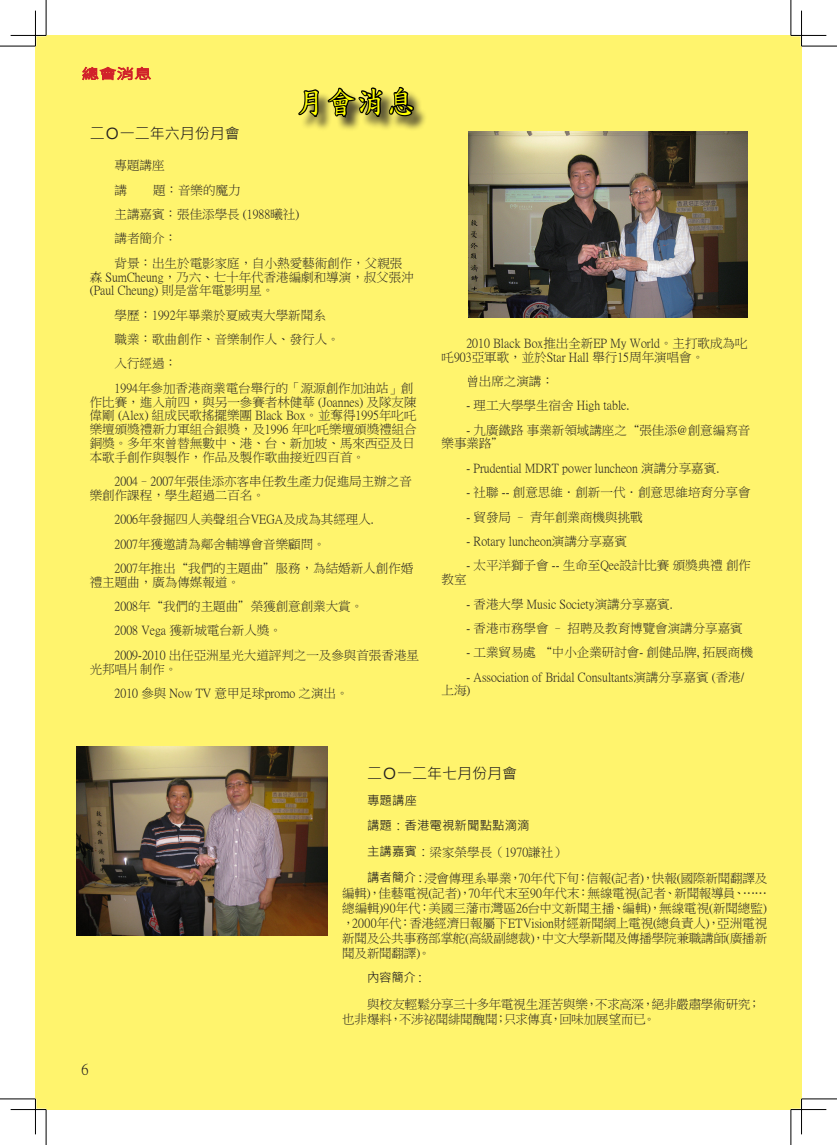
<style>
.page{position:relative;width:837px;height:1145px;background:#fff}
.page>*{position:absolute;margin:0;border:0;box-sizing:border-box;transform-origin:0 0}
.內文{font:30px "DF Kai Shu SB Estd BF";color:#ff0}
.內文-2{font:15px "Microsoft Jheng Hei";color:#231f20}
.t1{font:15px "P Ming Li U";color:#231f20}
.內文-3{font:12.5px/13.8px "Ming Li U";color:#231f20}
.內文-4{font:12.5px/13.8px "P Ming Li U";color:#231f20}
.內文02{font:12.5px/15px "P Ming Li U";letter-spacing:-.015em;color:#231f20;text-align:justify}
.內文-5{font:12.5px "Microsoft Jheng Hei";color:#231f20}
.內文02-2{font:12.5px "Microsoft Jheng Hei";color:#231f20}
.s1{font-family:"P Ming Li U"}
.s2{font-family:"Ming Li U"}
.s3{font-family:"Microsoft Jheng Hei"}
</style>
<div class="page">
<div style="left:35px;top:35px;width:755px;height:1074px;background:#fff46d"></div>
<div style="left:790px;top:35px;width:11px;height:1074px;background:#fff46d"></div>
<svg style="left:82px;top:66px;width:69px;height:14px"></svg>
<div style="left:300px;top:90px;width:128px;height:42px;background:#231f20;opacity:.75"></div>
<svg style="left:298px;top:86px;width:117px;height:46px"></svg>
<img style="left:76px;top:746px;width:251px;height:189px">
<img style="left:468px;top:131px;width:278px;height:186px">
<hr style="left:11px;top:1108px;width:35px;height:2px;background:#fff">
<hr style="left:790px;top:1108px;width:36px;height:2px;background:#fff">
<hr style="left:800px;top:11px;width:2px;height:35px;background:#fff">
<hr style="left:800px;top:1098px;width:2px;height:36px;background:#fff">
<hr style="left:0;top:46px;width:35px;height:1px;background:#000">
<hr style="left:801px;top:46px;width:35px;height:1px;background:#000">
<hr style="left:0;top:1098px;width:35px;height:1px;background:#000">
<hr style="left:801px;top:1098px;width:35px;height:1px;background:#000">
<hr style="left:46px;top:0;width:1px;height:35px;background:#000">
<hr style="left:46px;top:1109px;width:1px;height:35px;background:#000">
<hr style="left:790px;top:0;width:1px;height:35px;background:#000">
<hr style="left:790px;top:1109px;width:1px;height:35px;background:#000">
<hr style="left:11px;top:35px;width:35px;height:1px;background:#000">
<hr style="left:790px;top:35px;width:36px;height:1px;background:#000">
<hr style="left:11px;top:1109px;width:35px;height:1px;background:#000">
<hr style="left:790px;top:1109px;width:36px;height:1px;background:#000">
<hr style="left:35px;top:11px;width:1px;height:35px;background:#000">
<hr style="left:35px;top:1098px;width:1px;height:36px;background:#000">
<hr style="left:801px;top:11px;width:1px;height:35px;background:#000">
<hr style="left:801px;top:1098px;width:1px;height:36px;background:#000">
<p class="內文" style="left:296px;top:87px;width:121px">月會消息</p>
<p class="內文-2" style="left:90px;top:124px;width:151px">二Ｏ一二年六月份月會</p>
<p class="內文-4" style="left:114px;top:158px;width:51px">專題講座</p>
<p class="內文-4" style="left:114px;top:183px;width:14px">講</p>
<p class="內文-4" style="left:153px;top:183px;width:89px">題：音樂的魔力</p>
<p class="內文-4" style="left:114px;top:207px;width:186px">主講嘉賓：張佳添學長 (1988曦社)</p>
<p class="內文-4" style="left:114px;top:232px;width:64px">講者簡介：</p>
<p class="內文-3" style="left:90px;top:256px;width:325px;text-indent:25px">背景：出生於電影家庭，自小熱愛藝術創作，父親張森 <span class="s1">SumCheung</span>，乃六、七十年代香港編劇和導演，叔父張沖<span class="s1">(Paul Cheung)</span> 則是當年電影明星。</p>
<p class="內文-3" style="left:114px;top:308px;width:212px">學歷：<span class="s1">1992</span>年畢業於夏威夷大學新聞系</p>
<p class="內文-3" style="left:114px;top:332px;width:226px">職業：歌曲創作、音樂制作人、發行人。</p>
<p class="內文-3" style="left:114px;top:357px;width:64px">入行經過：</p>
<p class="內文-3" style="left:90px;top:381px;width:328px;text-indent:25px"><span class="s1">1994</span>年參加香港商業電台舉行的「源源創作加油站」創作比賽，進入前四，與另一參賽者林健華 <span class="s1">(Joannes)</span> 及隊友陳偉剛 <span class="s1">(Alex)</span> 組成民歌搖擺樂團 <span class="s1">Black Box</span>。並奪得<span class="s1">1995</span>年叱吒樂壇頒獎禮新力軍組合銀獎，及<span class="s1">1996</span> 年叱吒樂壇頒獎禮組合銅獎。多年來曾替無數中、港、台、新加坡、馬來西亞及日本歌手創作與製作，作品及製作歌曲接近四百首。</p>
<p class="內文-3" style="left:90px;top:474px;width:323px;text-indent:25px"><span class="s1">2004–2007</span>年張佳添亦客串任教生產力促進局主辦之音樂創作課程，學生超過二百名。</p>
<p class="內文-3" style="left:114px;top:512px;width:261px"><span class="s1">2006</span>年發掘四人美聲组合<span class="s1">VEGA</span>及成為其經理人<span class="s1">.</span></p>
<p class="內文-3" style="left:114px;top:537px;width:212px"><span class="s1">2007</span>年獲邀請為鄰舍輔導會音樂顧問。</p>
<p class="內文-3" style="left:90px;top:561px;width:325px;text-indent:25px"><span class="s1">2007</span>年推出<span class="s1">“</span>我們的主題曲<span class="s1">”</span>服務，為結婚新人創作婚禮主題曲，廣為傳媒報道。</p>
<p class="內文-3" style="left:114px;top:599px;width:250px"><span class="s1">2008</span>年<span class="s1">“</span>我們的主題曲<span class="s1">”</span>榮獲創意創業大賞。</p>
<p class="內文-3" style="left:114px;top:624px;width:169px"><span class="s1">2008 Vega</span> 獲新城電台新人獎。</p>
<p class="內文-3" style="left:90px;top:648px;width:330px;text-indent:25px"><span class="s1">2009-2010</span> 出任亞洲星光大道評判之一及參與首張香港星光邦唱片制作。</p>
<p class="內文-4" style="left:114px;top:686px;width:235px">2010 <span class="s2">參與</span> Now TV <span class="s2">意甲足球</span>promo <span class="s2">之演出。</span></p>
<p class="內文-4" style="left:441px;top:336px;width:307px;text-indent:25px">2010 Black Box<span class="s2">推出全新</span>EP My World<span class="s2">。主打歌成為叱吒</span>903<span class="s2">亞軍歌，並於</span>Star Hall <span class="s2">舉行</span>15<span class="s2">周年演唱會。</span></p>
<p class="內文-4" style="left:466px;top:374px;width:89px">曾出席之演講：</p>
<p class="內文-4" style="left:466px;top:398px;width:164px">- 理工大學學生宿舍 High table.</p>
<p class="內文-4" style="left:441px;top:423px;width:310px;text-indent:25px">- 九廣鐵路事業新領域講座之“張佳添@創意編寫音樂事業路”</p>
<p class="內文-4" style="left:466px;top:461px;width:254px">- Prudential MDRT power luncheon 演講分享嘉賓.</p>
<p class="內文-4" style="left:466px;top:485px;width:285px">- 社聯 -- 創意思維．創新一代．創意思維培育分享會</p>
<p class="內文-4" style="left:466px;top:510px;width:178px">- 貿發局 – 青年創業商機與挑戰</p>
<p class="內文-4" style="left:466px;top:534px;width:162px">- Rotary luncheon演講分享嘉賓</p>
<p class="內文-4" style="left:441px;top:559px;width:311px;text-indent:25px">- 太平洋獅子會 -- 生命至Qee設計比賽頒獎典禮創作教室</p>
<p class="內文-4" style="left:466px;top:597px;width:208px">- 香港大學 Music Society演講分享嘉賓.</p>
<p class="內文-4" style="left:466px;top:621px;width:278px">- 香港市務學會 – 招聘及教育博覽會演講分享嘉賓</p>
<p class="內文-4" style="left:466px;top:645px;width:288px">- 工業貿易處 “中小企業研討會- 創健品牌, 拓展商機</p>
<p class="內文-4" style="left:441px;top:670px;width:304px;text-indent:25px">- Association of Bridal Consultants演講分享嘉賓 (香港/上海)</p>
<p class="t1" style="left:81px;top:1061px;width:9px">6</p>
<p class="內文-2" style="left:367px;top:764px;width:151px">二Ｏ一二年七月份月會</p>
<p class="內文-5" style="left:367px;top:792px;width:51px">專題講座</p>
<p class="內文-5" style="left:367px;top:818px;width:164px">講題：香港電視新聞點點滴滴</p>
<p class="內文-4" style="left:367px;top:845px;width:200px"><span class="s3">主講嘉賓：</span>梁家榮學長（1970謙社）</p>
<p class="內文02" style="left:342px;top:870px;width:426px;text-indent:25px"><span class="s3">講者簡介：</span>浸會傳理系畢業，70年代下旬：信報(記者)，快報(國際新聞翻譯及編輯)，佳藝電視(記者)，70年代末至90年代末：無線電視(記者、新聞報導員、……總編輯)90年代：美國三藩市灣區26台中文新聞主播、編輯)，無線電視(新聞總監)，2000年代：香港經濟日報屬下ETVision財經新聞網上電視(總負責人)，亞洲電視新聞及公共事務部掌舵(高級副總裁)，中文大學新聞及傳播學院兼職講師(廣播新聞及新聞翻譯)。</p>
<p class="內文02-2" style="left:367px;top:969px;width:61px">內容簡介：</p>
<p class="內文02" style="left:342px;top:996px;width:420px;text-indent:25px">與校友輕鬆分享三十多年電視生涯苦與樂，不求高深，絕非嚴肅學術研究；也非爆料，不涉祕聞緋聞醜聞；只求傳真，回味加展望而已。</p>
</div>
